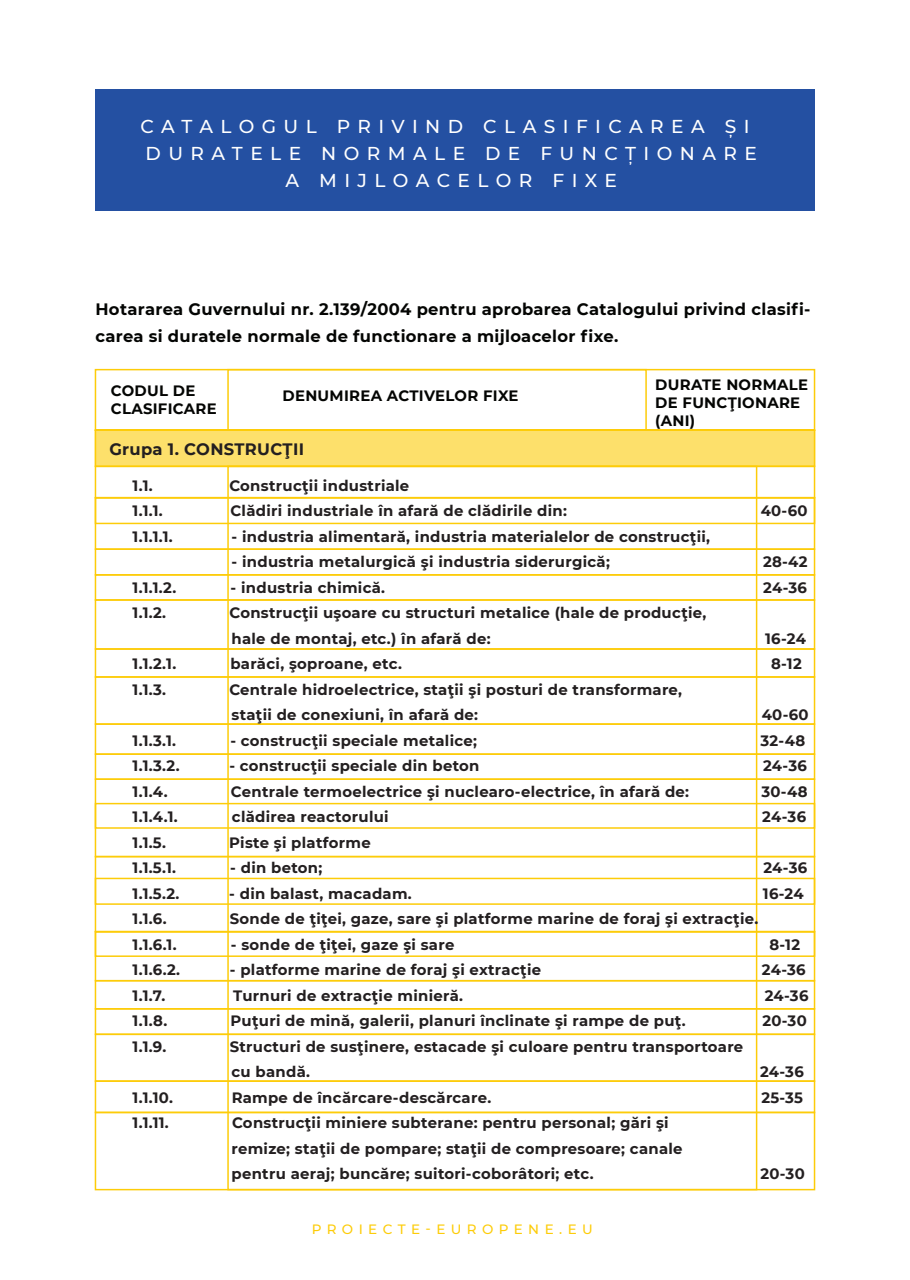
<style>
.page{position:relative;width:910px;height:1280px;background:#fff}
.page>*{position:absolute;margin:0;border:0;box-sizing:border-box;transform-origin:0 0}
.t1{font:500 18.6px/27px "Montserrat";letter-spacing:.4em;color:#fff;text-align:center}
.t2{font:700 16.5px/27px "Montserrat";letter-spacing:.02em;color:#040503}
.t3{font:700 16.5px "Montserrat";letter-spacing:.02em;color:#231f20}
.t4{font:700 15px/25.5px "Montserrat";letter-spacing:.02em;color:#231f20}
.t5{font:700 15px/18px "Montserrat";letter-spacing:.02em;color:#040503}
.t6{font:500 13.5px "Montserrat";letter-spacing:.4em;color:#fdcc09}
</style>
<div class="page">
<div style="left:95px;top:430px;width:720px;height:37px;background:#fde06b"></div>
<div style="left:95px;top:369px;width:720px;height:62px;border:2px solid #fdcc09"></div>
<div style="left:227px;top:369px;width:420px;height:62px;border:2px solid #fdcc09"></div>
<div style="left:95px;top:429px;width:720px;height:38px;border:2px solid #fdcc09"></div>
<div style="left:95px;top:466px;width:720px;height:32px;border:2px solid #fdcc09"></div>
<div style="left:95px;top:497px;width:720px;height:27px;border:2px solid #fdcc09"></div>
<div style="left:95px;top:548px;width:720px;height:28px;border:2px solid #fdcc09"></div>
<div style="left:95px;top:574px;width:720px;height:27px;border:2px solid #fdcc09"></div>
<div style="left:95px;top:599px;width:720px;height:51px;border:2px solid #fdcc09"></div>
<div style="left:95px;top:648px;width:720px;height:30px;border:2px solid #fdcc09"></div>
<div style="left:95px;top:676px;width:720px;height:49px;border:2px solid #fdcc09"></div>
<div style="left:95px;top:723px;width:720px;height:32px;border:2px solid #fdcc09"></div>
<div style="left:95px;top:753px;width:720px;height:27px;border:2px solid #fdcc09"></div>
<div style="left:95px;top:778px;width:720px;height:51px;border:2px solid #fdcc09"></div>
<div style="left:95px;top:803px;width:720px;height:54px;border:2px solid #fdcc09"></div>
<div style="left:95px;top:856px;width:720px;height:49px;border:2px solid #fdcc09"></div>
<div style="left:95px;top:878px;width:720px;height:54px;border:2px solid #fdcc09"></div>
<div style="left:95px;top:931px;width:720px;height:26px;border:2px solid #fdcc09"></div>
<div style="left:95px;top:931px;width:720px;height:50px;border:2px solid #fdcc09"></div>
<div style="left:95px;top:980px;width:720px;height:29px;border:2px solid #fdcc09"></div>
<div style="left:95px;top:1008px;width:720px;height:27px;border:2px solid #fdcc09"></div>
<div style="left:95px;top:1112px;width:720px;height:78px;border:2px solid #fdcc09"></div>
<div style="left:95px;top:1033px;width:720px;height:49px;border:2px solid #fdcc09"></div>
<div style="left:95px;top:89px;width:719px;height:122px;background:#2450a2"></div>
<p class="t1" style="left:141px;top:112px;width:618px">CATALOGUL PRIVIND CLASIFICAREA ȘI<br>DURATELE NORMALE DE FUNCȚIONARE<br>A MIJLOACELOR FIXE</p>
<p class="t2" style="left:95px;top:295px;width:716px">Hotararea Guvernului nr. 2.139/2004 pentru aprobarea Catalogului privind clasifi&shy;carea si duratele normale de functionare a mijloacelor fixe.</p>
<p class="t5" style="left:111px;top:383px;width:107px">CODUL DE<br>CLASIFICARE</p>
<p class="t5" style="left:655px;top:377px;width:154px">DURATE NORMALE<br>DE FUNCŢIONARE (ANI)</p>
<p class="t5" style="left:283px;top:388px;width:237px">DENUMIREA ACTIVELOR FIXE</p>
<p class="t3" style="left:109px;top:437px;width:196px">Grupa 1. CONSTRUCŢII</p>
<p class="t4" style="left:133px;top:472px;width:22px">1.1.</p>
<p class="t4" style="left:229px;top:472px;width:181px">Construcţii industriale</p>
<p class="t4" style="left:133px;top:497px;width:32px">1.1.1.</p>
<p class="t4" style="left:230px;top:497px;width:338px">Clădiri industriale în afară de clădirile din:</p>
<p class="t4" style="left:761px;top:497px;width:48px">40-60</p>
<p class="t4" style="left:133px;top:523px;width:42px">1.1.1.1.</p>
<p class="t4" style="left:232px;top:523px;width:480px">- industria alimentară, industria materialelor de construcţii,</p>
<p class="t4" style="left:232px;top:548px;width:380px">- industria metalurgică şi industria siderurgică;</p>
<p class="t4" style="left:763px;top:548px;width:46px">28-42</p>
<p class="t4" style="left:133px;top:574px;width:45px">1.1.1.2.</p>
<p class="t4" style="left:231px;top:574px;width:156px">- industria chimică.</p>
<p class="t4" style="left:763px;top:574px;width:45px">24-36</p>
<p class="t4" style="left:133px;top:599px;width:35px">1.1.2.</p>
<p class="t4" style="left:229px;top:599px;width:478px">Construcţii uşoare cu structuri metalice (hale de producţie, hale de montaj, etc.) în afară de:</p>
<p class="t4" style="left:765px;top:625px;width:42px">16-24</p>
<p class="t4" style="left:133px;top:650px;width:45px">1.1.2.1.</p>
<p class="t4" style="left:231px;top:650px;width:173px">barăci, şoproane, etc.</p>
<p class="t4" style="left:771px;top:650px;width:32px">8-12</p>
<p class="t4" style="left:133px;top:676px;width:35px">1.1.3.</p>
<p class="t4" style="left:229px;top:676px;width:454px">Centrale hidroelectrice, staţii şi posturi de transformare, staţii de conexiuni, în afară de:</p>
<p class="t4" style="left:762px;top:701px;width:48px">40-60</p>
<p class="t4" style="left:133px;top:727px;width:45px">1.1.3.1.</p>
<p class="t4" style="left:230px;top:727px;width:248px">- construcţii speciale metalice;</p>
<p class="t4" style="left:761px;top:727px;width:46px">32-48</p>
<p class="t4" style="left:133px;top:752px;width:49px">1.1.3.2.</p>
<p class="t4" style="left:229px;top:752px;width:252px">- construcţii speciale din beton</p>
<p class="t4" style="left:763px;top:752px;width:45px">24-36</p>
<p class="t4" style="left:133px;top:778px;width:37px">1.1.4.</p>
<p class="t4" style="left:231px;top:778px;width:460px">Centrale termoelectrice şi nuclearo-electrice, în afară de:</p>
<p class="t4" style="left:761px;top:778px;width:48px">30-48</p>
<p class="t4" style="left:133px;top:803px;width:47px">1.1.4.1.</p>
<p class="t4" style="left:232px;top:803px;width:158px">clădirea reactorului</p>
<p class="t4" style="left:762px;top:803px;width:45px">24-36</p>
<p class="t4" style="left:133px;top:829px;width:35px">1.1.5.</p>
<p class="t4" style="left:229px;top:829px;width:143px">Piste şi platforme</p>
<p class="t4" style="left:133px;top:854px;width:45px">1.1.5.1.</p>
<p class="t4" style="left:230px;top:854px;width:94px">- din beton;</p>
<p class="t4" style="left:763px;top:854px;width:45px">24-36</p>
<p class="t4" style="left:133px;top:880px;width:48px">1.1.5.2.</p>
<p class="t4" style="left:229px;top:880px;width:184px">- din balast, macadam.</p>
<p class="t4" style="left:763px;top:880px;width:42px">16-24</p>
<p class="t4" style="left:133px;top:905px;width:35px">1.1.6.</p>
<p class="t4" style="left:230px;top:905px;width:530px">Sonde de ţiţei, gaze, sare şi platforme marine de foraj şi extracţie.</p>
<p class="t4" style="left:133px;top:931px;width:46px">1.1.6.1.</p>
<p class="t4" style="left:231px;top:931px;width:225px">- sonde de ţiţei, gaze şi sare</p>
<p class="t4" style="left:769px;top:931px;width:32px">8-12</p>
<p class="t4" style="left:133px;top:956px;width:49px">1.1.6.2.</p>
<p class="t4" style="left:230px;top:956px;width:313px">- platforme marine de foraj şi extracţie</p>
<p class="t4" style="left:762px;top:956px;width:45px">24-36</p>
<p class="t4" style="left:133px;top:982px;width:34px">1.1.7.</p>
<p class="t4" style="left:233px;top:982px;width:231px">Turnuri de extracţie minieră.</p>
<p class="t4" style="left:765px;top:982px;width:45px">24-36</p>
<p class="t4" style="left:133px;top:1007px;width:36px">1.1.8.</p>
<p class="t4" style="left:230px;top:1007px;width:457px">Puţuri de mină, galerii, planuri înclinate şi rampe de puţ.</p>
<p class="t4" style="left:762px;top:1007px;width:46px">20-30</p>
<p class="t4" style="left:133px;top:1033px;width:35px">1.1.9.</p>
<p class="t4" style="left:230px;top:1033px;width:515px">Structuri de susţinere, estacade şi culoare pentru transportoare cu bandă.</p>
<p class="t4" style="left:760px;top:1058px;width:45px">24-36</p>
<p class="t4" style="left:133px;top:1084px;width:42px">1.1.10.</p>
<p class="t4" style="left:232px;top:1084px;width:261px">Rampe de încărcare-descărcare.</p>
<p class="t4" style="left:761px;top:1084px;width:43px">25-35</p>
<p class="t4" style="left:133px;top:1109px;width:38px">1.1.11.</p>
<p class="t4" style="left:232px;top:1109px;width:453px">Construcţii miniere subterane: pentru personal; gări şi remize; staţii de pompare; staţii de compresoare; canale pentru aeraj; buncăre; suitori-coborâtori; etc.</p>
<p class="t4" style="left:760px;top:1160px;width:46px">20-30</p>
<p class="t6" style="left:312px;top:1220px;width:283px">PROIECTE-EUROPENE.EU</p>
</div>
